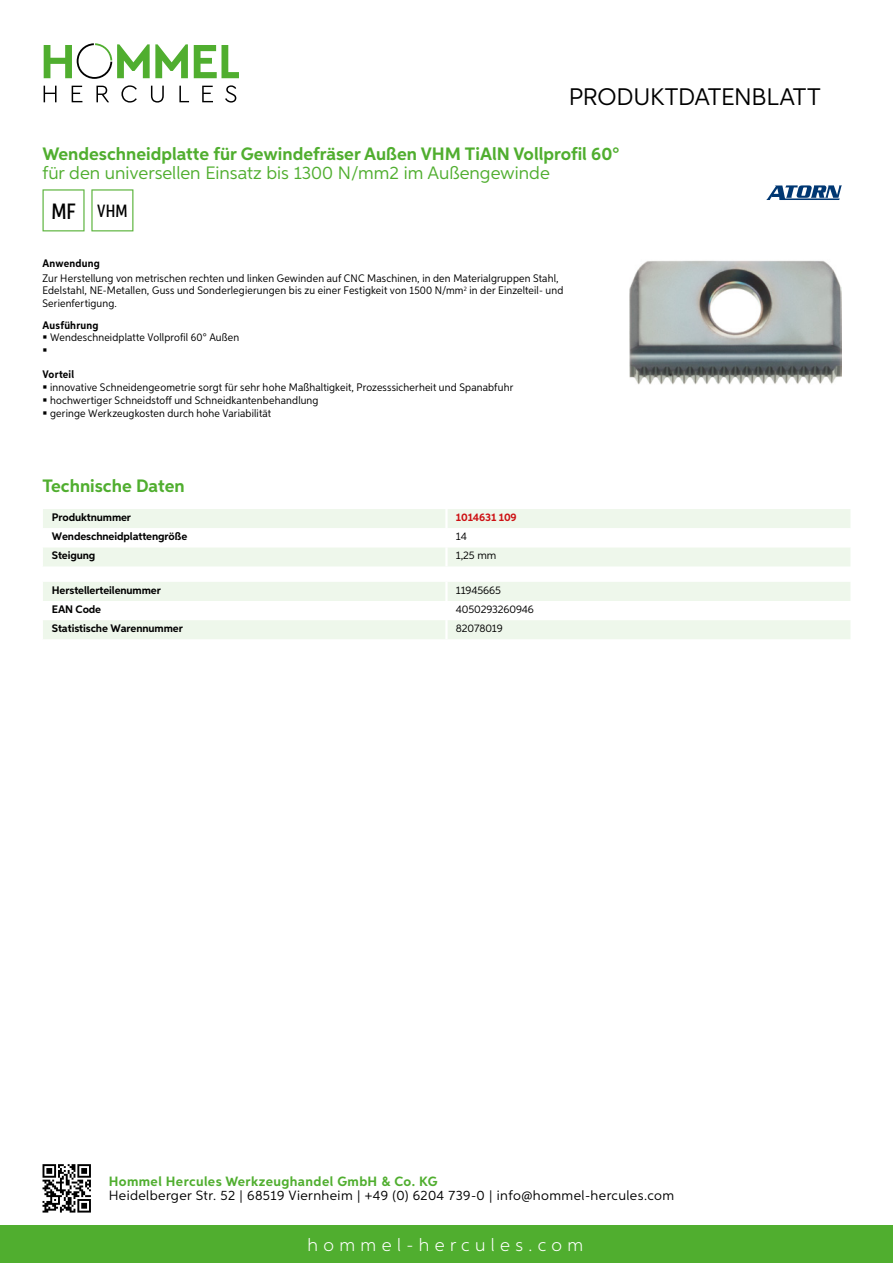
<style>
.page{position:relative;width:893px;height:1263px;background:#fff}
.page>*{position:absolute;margin:0;border:0;box-sizing:border-box;transform-origin:0 0}
.t1{font:24px "Aspira";letter-spacing:-.01em;color:#000}
.t2{font:700 18px "Aspira";color:#50ae2f}
.t3{font:18px "Aspira";color:#50ae2f}
.t4{font:300 18px "Aspira";letter-spacing:.3em;color:#fff}
.t5{font:500 17.85px "Aspira XX Nar";color:#000}
.t6{font:13.5px "Aspira";letter-spacing:.03em;color:#000}
.t7{font:700 13.5px "Aspira";letter-spacing:.03em;color:#50ae2f}
.t8{font:10.95px/12px "Aspira Nar";letter-spacing:.015em;color:#000}
.t9{font:700 10.95px "Aspira";letter-spacing:-.01em;color:#000}
.t10{font:10.95px "Aspira";letter-spacing:-.01em;color:#000}
.t11{font:700 10.95px "Aspira Nar";letter-spacing:.02em;color:#000}
.t12{font:700 10.95px "Aspira";letter-spacing:-.01em;color:#cd1013}
.s1{font-size:22.2px}
</style>
<div class="page">
<div style="left:0;top:1226px;width:893px;height:37px;background:#50ae2f"></div>
<svg style="left:43px;top:1164px;width:48px;height:48px"></svg>
<svg style="left:194px;top:45px;width:45px;height:33px"></svg>
<svg style="left:44px;top:43px;width:144px;height:36px"></svg>
<svg style="left:44px;top:86px;width:13px;height:16px"></svg>
<svg style="left:72px;top:86px;width:10px;height:16px"></svg>
<svg style="left:96px;top:86px;width:13px;height:16px"></svg>
<svg style="left:121px;top:85px;width:16px;height:18px"></svg>
<svg style="left:151px;top:86px;width:13px;height:17px"></svg>
<svg style="left:179px;top:86px;width:10px;height:16px"></svg>
<svg style="left:202px;top:86px;width:11px;height:16px"></svg>
<svg style="left:225px;top:85px;width:11px;height:18px"></svg>
<svg style="left:43px;top:509px;width:807px;height:57px"></svg>
<hr style="left:445px;top:547px;width:3px;height:19px;background:#fff">
<svg style="left:43px;top:582px;width:807px;height:57px"></svg>
<hr style="left:445px;top:620px;width:3px;height:19px;background:#fff">
<svg style="left:43px;top:189px;width:42px;height:42px"></svg>
<svg style="left:91px;top:189px;width:42px;height:42px"></svg>
<img style="left:629px;top:260px;width:213px;height:125px">
<svg style="left:766px;top:185px;width:76px;height:15px"></svg>
<h1 class="t1" style="left:569px;top:82px;width:253px">Produktdatenblatt</h1>
<h2 class="t2" style="left:43px;top:142px;width:578px">Wendeschneidplatte für Gewindefräser Außen VHM TiAlN Vollprofil 60°</h2>
<h2 class="t3" style="left:43px;top:162px;width:509px">für den universellen Einsatz bis 1300 N/mm2 im Außengewinde</h2>
<h3 class="t5" style="left:51px;top:200px;width:78px"><span class="s1">MF</span> VHM</h3>
<p class="t11" style="left:43px;top:257px;width:59px">Anwendung</p>
<p class="t8" style="left:43px;top:273px;width:522px">Zur Herstellung von metrischen rechten und linken Gewinden auf CNC Maschinen, in den Materialgruppen Stahl,<br>Edelstahl, NE-Metallen, Guss und Sonderlegierungen bis zu einer Festigkeit von 1500 N/mm<sup>2</sup> in der Einzelteil- und<br>Serienfertigung.</p>
<p class="t11" style="left:43px;top:318px;width:58px">Ausführung</p>
<p class="t8" style="left:50px;top:331px;width:191px">Wendeschneidplatte Vollprofil 60° Außen</p>
<p class="t11" style="left:43px;top:368px;width:33px">Vorteil</p>
<p class="t8" style="left:50px;top:381px;width:465px;line-height:12.8px">innovative Schneidengeometrie sorgt für sehr hohe Maßhaltigkeit, Prozesssicherheit und Spanabfuhr hochwertiger Schneidstoff und Schneidkantenbehandlung<br>geringe Werkzeugkosten durch hohe Variabilität</p>
<h2 class="t2" style="left:43px;top:475px;width:144px">Technische Daten</h2>
<p class="t9" style="left:52px;top:510px;width:81px">Produktnummer</p>
<p class="t12" style="left:456px;top:510px;width:62px">1014631 109</p>
<p class="t9" style="left:52px;top:530px;width:137px">Wendeschneidplattengröße</p>
<p class="t10" style="left:456px;top:530px;width:13px">14</p>
<p class="t9" style="left:52px;top:549px;width:45px">Steigung</p>
<p class="t10" style="left:456px;top:549px;width:42px">1,25 mm</p>
<p class="t9" style="left:52px;top:583px;width:111px">Herstellerteilenummer</p>
<p class="t10" style="left:456px;top:583px;width:47px">11945665</p>
<p class="t9" style="left:52px;top:602px;width:51px">EAN Code</p>
<p class="t10" style="left:456px;top:602px;width:80px">4050293260946</p>
<p class="t9" style="left:52px;top:621px;width:132px">Statistische Warennummer</p>
<p class="t10" style="left:456px;top:622px;width:48px">82078019</p>
<p class="t7" style="left:109px;top:1172px;width:330px">Hommel Hercules Werkzeughandel GmbH &amp; Co. KG</p>
<p class="t6" style="left:109px;top:1187px;width:567px">Heidelberger Str. 52 | 68519 Viernheim | +49 (0) 6204 739-0 | info@hommel-hercules.com</p>
<h2 class="t4" style="left:307px;top:1234px;width:277px">hommel-hercules.com</h2>
</div>
